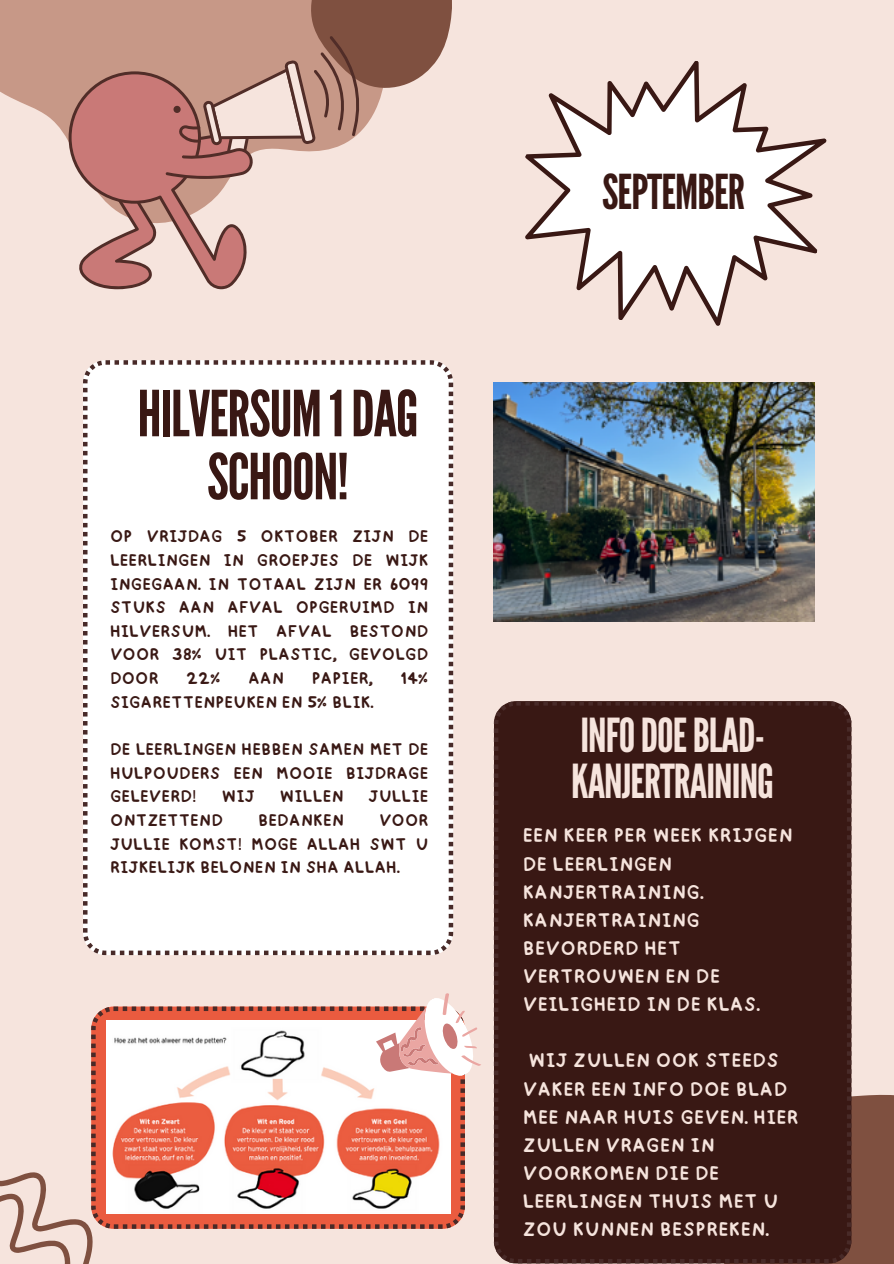
<style>
.page{position:relative;width:894px;height:1264px;background:#fff}
.page>*{position:absolute;margin:0;border:0;box-sizing:border-box;transform-origin:0 0}
.t1{font:63.3px/63px "League Gothic";letter-spacing:-.02em;color:#391814;text-align:center}
.t2{font:48px "League Gothic";letter-spacing:-.02em;color:#391814}
.t3{font:46.8px/46.2px "League Gothic";letter-spacing:-.02em;color:#f6e4dd}
.t4{font:20.55px/28.2px "happy";letter-spacing:.01em;color:#f6e4dd}
.t5{font:17.55px/23.7px "happy";color:#391814;text-align:justify}
</style>
<div class="page">
<div style="left:0;top:0;width:893px;height:1263px;background:#f6e4dd"></div>
<svg style="left:0;top:0;width:69px;height:144px;fill:#c79887"></svg>
<div style="left:851px;top:1093px;width:42px;height:170px;background:#7f5040"></div>
<svg style="left:525px;top:61px;width:302px;height:265px"></svg>
<svg style="left:69px;top:0;width:383px;height:290px"></svg>
<div style="left:83px;top:360px;width:370px;height:595px;background:#fff"></div>
<div style="left:493px;top:701px;width:358px;height:562px;background:#391814"></div>
<svg style="left:91px;top:1006px;width:374px;height:222px;background:#d35d47"></svg>
<svg style="left:0;top:1117px;width:158px;height:146px"></svg>
<img style="left:493px;top:383px;width:321px;height:238px">
<img style="left:107px;top:1020px;width:343px;height:193px">
<svg style="left:371px;top:993px;width:110px;height:103px"></svg>
<p class="t1" style="left:137px;top:383px;width:282px">HILVERSUM1DAG<br>SCHOON!</p>
<h2 class="t5" style="left:110px;top:522px;width:320px">OP VRIJDAG 5 OKTOBER ZIJN DE LEERLINGEN IN GROEPJES DE WIJK INGEGAAN. IN TOTAAL ZIJN ER 6099<br>STUKS AAN AFVAL OPGERUIMD IN HILVERSUM. HET AFVAL BESTOND VOOR 38% UIT PLASTIC, GEVOLGD DOOR</h2>
<h2 class="t5" style="left:186px;top:663px;width:36px">22%</h2>
<h2 class="t5" style="left:248px;top:663px;width:37px">AAN</h2>
<h2 class="t5" style="left:312px;top:663px;width:62px">PAPIER,</h2>
<h2 class="t5" style="left:400px;top:663px;width:30px">14%</h2>
<h2 class="t5" style="left:110px;top:687px;width:265px">SIGARETTENPEUKEN EN 5% BLIK.</h2>
<p class="t5" style="left:110px;top:734px;width:320px">DE LEERLINGEN HEBBEN SAMEN MET DE HULPOUDERS EEN MOOIE BIJDRAGE GELEVERD!</p>
<p class="t5" style="left:221px;top:782px;width:35px">WIJ</p>
<p class="t5" style="left:279px;top:782px;width:66px">WILLEN</p>
<p class="t5" style="left:368px;top:782px;width:62px">JULLIE</p>
<p class="t5" style="left:110px;top:805px;width:115px">ONTZETTEND</p>
<p class="t5" style="left:258px;top:805px;width:87px">BEDANKEN</p>
<p class="t5" style="left:110px;top:805px;width:320px;text-indent:269px">VOOR JULLIE KOMST! MOGE ALLAH SWT U RIJKELIJK BELONEN IN SHA ALLAH.</p>
<p class="t2" style="left:602px;top:164px;width:145px">SEPTEMBER</p>
<p class="t3" style="left:571px;top:713px;width:204px">INFODOEBLAD-<br>KANJERTRAINING</p>
<h1 class="t4" style="left:522px;top:818px;width:271px">EEN KEER PER WEEK KRIJGEN<br>DE LEERLINGEN<br>KANJERTRAINING.<br>KANJERTRAINING<br>BEVORDERD HET<br>VERTROUWEN EN DE<br>VEILIGHEID IN DE KLAS.</h1>
<p class="t4" style="left:522px;top:1043px;width:277px">WIJ ZULLEN OOK STEEDS<br>VAKER EEN INFO DOE BLAD<br>MEE NAAR HUIS GEVEN. HIER<br>ZULLEN VRAGEN IN<br>VOORKOMEN DIE DE<br>LEERLINGEN THUIS MET U<br>ZOU KUNNEN BESPREKEN.</p>
</div>
